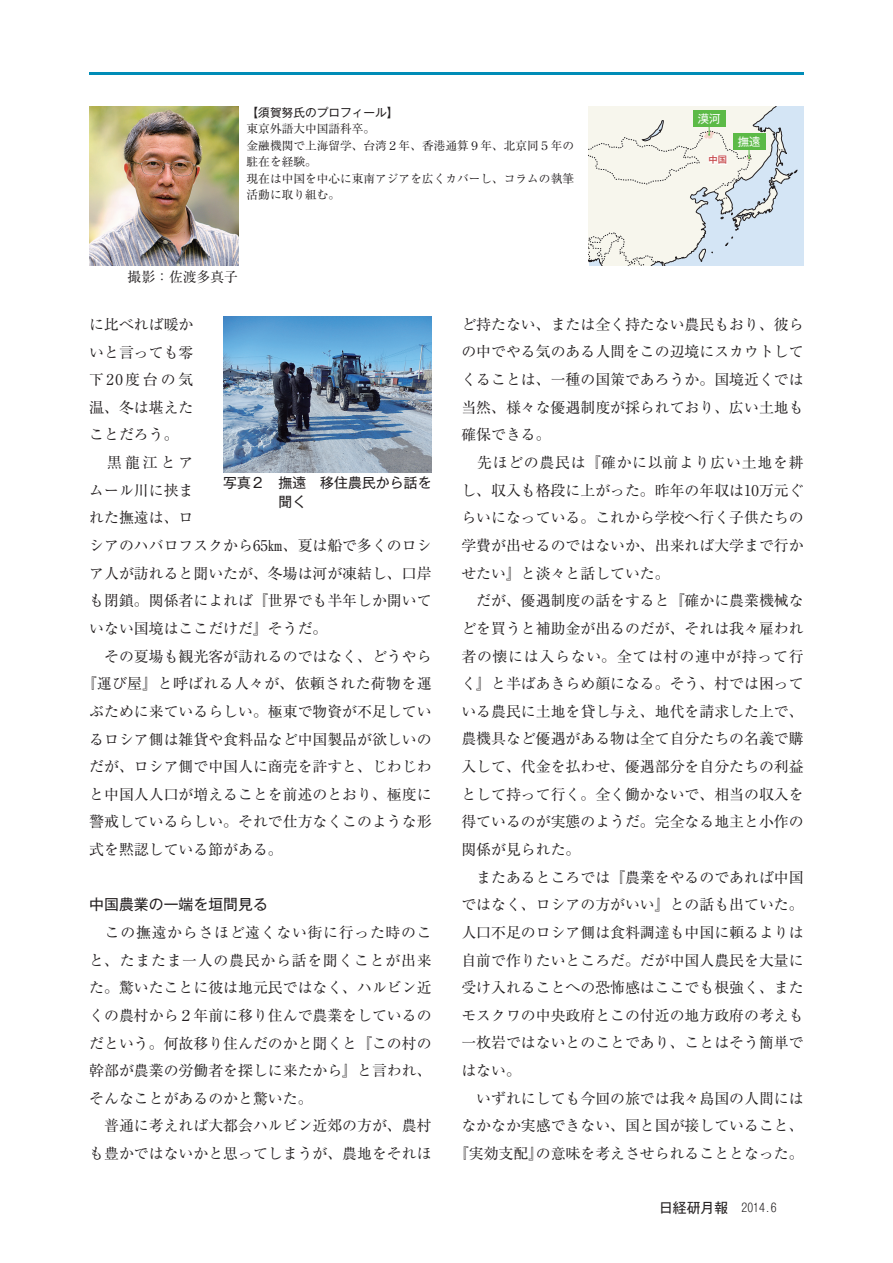
<style>
.page{position:relative;width:893px;height:1263px;background:#fff}
.page>*{position:absolute;margin:0;border:0;box-sizing:border-box;transform-origin:0 0}
.t1{font:14.85px/27.6px "Ryumin Pr 6";color:#231f20}
.t2{font:14.85px "Ryumin Pr 6";letter-spacing:.05em;color:#231f20}
.t3{font:14.85px "Ryumin Pr 6";letter-spacing:.025em;color:#231f20}
.t4{font:14.85px "Gothic MB101 Pr 6";color:#231f20}
.t5{font:14.85px "Ryumin Pr 6";letter-spacing:.175em;color:#231f20}
.t6{font:13.8px/18.1px "Gothic MB101 Pr 6";letter-spacing:.01em;color:#231f20}
.t7{font:13.8px "Ryumin Pr 6";color:#231f20}
.t8{font:11.7px/16.5px "Ryumin Pr 6";color:#231f20}
.t9{font:11.7px "Gothic MB101 Pr 6";color:#231f20}
.t10{font:300 11.7px "Gothic MB101 Pr 6";color:#231f20}
.t11{font:11.4px "Gothic MB101 Pr 6";color:#fff}
.t12{font:500 9.3px "Gothic MB101 Pr 6";color:#c6494a}
.s1{font-weight:400;font-size:13.8px}
</style>
<div class="page">
<img style="left:223px;top:317px;width:209px;height:155px">
<hr style="left:89px;top:72px;width:715px;height:3px;background:#008cb7">
<img style="left:89px;top:106px;width:149px;height:160px">
<div style="left:589px;top:106px;width:215px;height:160px;background:#d4e5f5"></div>
<svg style="left:589px;top:106px;width:208px;height:160px"></svg>
<p class="t9" style="left:247px;top:102px;width:154px">【須賀努氏のプロフィール】</p>
<p class="t8" style="left:247px;top:120px;width:329px">東京外語大中国語科卒。<br>金融機関で上海留学、台湾２年、香港通算９年、北京同５年の駐在を経験。<br>現在は中国を中心に東南アジアを広くカバーし、コラムの執筆活動に取り組む。</p>
<p class="t7" style="left:128px;top:266px;width:112px">撮影：佐渡多真子</p>
<p class="t11" style="left:698px;top:109px;width:24px">漠河</p>
<p class="t12" style="left:708px;top:152px;width:20px">中国</p>
<p class="t11" style="left:738px;top:132px;width:24px">撫遠</p>
<p class="t1" style="left:89px;top:310px;width:106px">に比べれば暖か</p>
<p class="t1" style="left:89px;top:337px;width:106px">いと言っても零</p>
<p class="t5" style="left:89px;top:368px;width:106px">下20度台の気</p>
<p class="t1" style="left:89px;top:393px;width:106px">温、冬は堪えた</p>
<p class="t1" style="left:89px;top:420px;width:91px">ことだろう。</p>
<p class="t1" style="left:89px;top:448px;width:106px">　黒龍江とア</p>
<p class="t1" style="left:89px;top:476px;width:106px">ムール川に挟ま</p>
<p class="t1" style="left:89px;top:503px;width:106px">れた撫遠は、ロ</p>
<p class="t1" style="left:89px;top:531px;width:344px">シアのハバロフスクから65㎞、夏は船で多くのロシ</p>
<p class="t1" style="left:89px;top:558px;width:344px">ア人が訪れると聞いたが、冬場は河が凍結し、口岸</p>
<p class="t1" style="left:89px;top:586px;width:344px">も閉鎖。関係者によれば『世界でも半年しか開いて</p>
<p class="t1" style="left:89px;top:614px;width:240px">いない国境はここだけだ』そうだ。</p>
<p class="t1" style="left:89px;top:641px;width:344px">　その夏場も観光客が訪れるのではなく、どうやら</p>
<p class="t3" style="left:82px;top:672px;width:351px">『運び屋』と呼ばれる人々が、依頼された荷物を運</p>
<p class="t1" style="left:89px;top:697px;width:344px">ぶために来ているらしい。極東で物資が不足してい</p>
<p class="t1" style="left:89px;top:724px;width:344px">るロシア側は雑貨や食料品など中国製品が欲しいの</p>
<p class="t1" style="left:89px;top:752px;width:344px">だが、ロシア側で中国人に商売を許すと、じわじわ</p>
<p class="t1" style="left:89px;top:780px;width:344px">と中国人人口が増えることを前述のとおり、極度に</p>
<p class="t1" style="left:89px;top:807px;width:344px">警戒しているらしい。それで仕方なくこのような形</p>
<p class="t1" style="left:89px;top:835px;width:195px">式を黙認している節がある。</p>
<p class="t6" style="left:279px;top:473px;width:155px;text-indent:-55px">写真２　 撫遠　移住農民から話を聞く</p>
<p class="t4" style="left:89px;top:892px;width:180px">中国農業の一端を垣間見る</p>
<p class="t1" style="left:89px;top:918px;width:344px">　この撫遠からさほど遠くない街に行った時のこと、たまたま一人の農民から話を聞くことが出来た。驚いたことに彼は地元民ではなく、ハルビン近くの農村から２年前に移り住んで農業をしているのだという。何故移り住んだのかと聞くと『この村の幹部が農業の労働者を探しに来たから』と言われ、そんなことがあるのかと驚いた。<br>　普通に考えれば大都会ハルビン近郊の方が、農村も豊かではないかと思ってしまうが、農地をそれほ</p>
<p class="t1" style="left:461px;top:310px;width:344px">ど持たない、または全く持たない農民もおり、彼ら</p>
<p class="t1" style="left:461px;top:337px;width:344px">の中でやる気のある人間をこの辺境にスカウトして</p>
<p class="t1" style="left:461px;top:365px;width:344px">くることは、一種の国策であろうか。国境近くでは</p>
<p class="t1" style="left:461px;top:393px;width:344px">当然、様々な優遇制度が採られており、広い土地も</p>
<p class="t1" style="left:461px;top:420px;width:91px">確保できる。</p>
<p class="t2" style="left:461px;top:451px;width:344px">　先ほどの農民は『確かに以前より広い土地を耕</p>
<p class="t1" style="left:461px;top:475px;width:344px">し、収入も格段に上がった。昨年の年収は10万元ぐ</p>
<p class="t1" style="left:461px;top:503px;width:344px">らいになっている。これから学校へ行く子供たちの</p>
<p class="t1" style="left:461px;top:531px;width:344px">学費が出せるのではないか、出来れば大学まで行か</p>
<p class="t1" style="left:461px;top:558px;width:210px">せたい』と淡々と話していた。</p>
<p class="t1" style="left:461px;top:586px;width:344px">　だが、優遇制度の話をすると『確かに農業機械な</p>
<p class="t1" style="left:461px;top:614px;width:344px">どを買うと補助金が出るのだが、それは我々雇われ</p>
<p class="t2" style="left:461px;top:644px;width:344px">者の懐には入らない。全ては村の連中が持って行</p>
<p class="t1" style="left:461px;top:669px;width:344px">く』と半ばあきらめ顔になる。そう、村では困って</p>
<p class="t1" style="left:461px;top:697px;width:344px">いる農民に土地を貸し与え、地代を請求した上で、</p>
<p class="t1" style="left:461px;top:724px;width:344px">農機具など優遇がある物は全て自分たちの名義で購</p>
<p class="t1" style="left:461px;top:752px;width:344px">入して、代金を払わせ、優遇部分を自分たちの利益</p>
<p class="t1" style="left:461px;top:779px;width:344px">として持って行く。全く働かないで、相当の収入を</p>
<p class="t1" style="left:461px;top:807px;width:344px">得ているのが実態のようだ。完全なる地主と小作の</p>
<p class="t1" style="left:461px;top:835px;width:121px">関係が見られた。</p>
<p class="t1" style="left:461px;top:862px;width:344px">　またあるところでは『農業をやるのであれば中国</p>
<p class="t1" style="left:461px;top:890px;width:344px">ではなく、ロシアの方がいい』との話も出ていた。</p>
<p class="t1" style="left:461px;top:918px;width:344px">人口不足のロシア側は食料調達も中国に頼るよりは</p>
<p class="t1" style="left:461px;top:945px;width:344px">自前で作りたいところだ。だが中国人農民を大量に</p>
<p class="t1" style="left:461px;top:973px;width:344px">受け入れることへの恐怖感はここでも根強く、また</p>
<p class="t1" style="left:461px;top:1001px;width:344px">モスクワの中央政府とこの付近の地方政府の考えも</p>
<p class="t1" style="left:461px;top:1028px;width:344px">一枚岩ではないとのことであり、ことはそう簡単で</p>
<p class="t1" style="left:461px;top:1056px;width:61px">はない。</p>
<p class="t1" style="left:461px;top:1083px;width:344px">　いずれにしても今回の旅では我々島国の人間には</p>
<p class="t1" style="left:461px;top:1111px;width:344px">なかなか実感できない、国と国が接していること、</p>
<p class="t1" style="left:454px;top:1139px;width:351px">『実効支配』の意味を考えさせられることとなった。</p>
<p class="t10" style="left:659px;top:1198px;width:119px"><span class="s1">日経研月報</span> ₂₀₁₄．₆</p>
</div>
